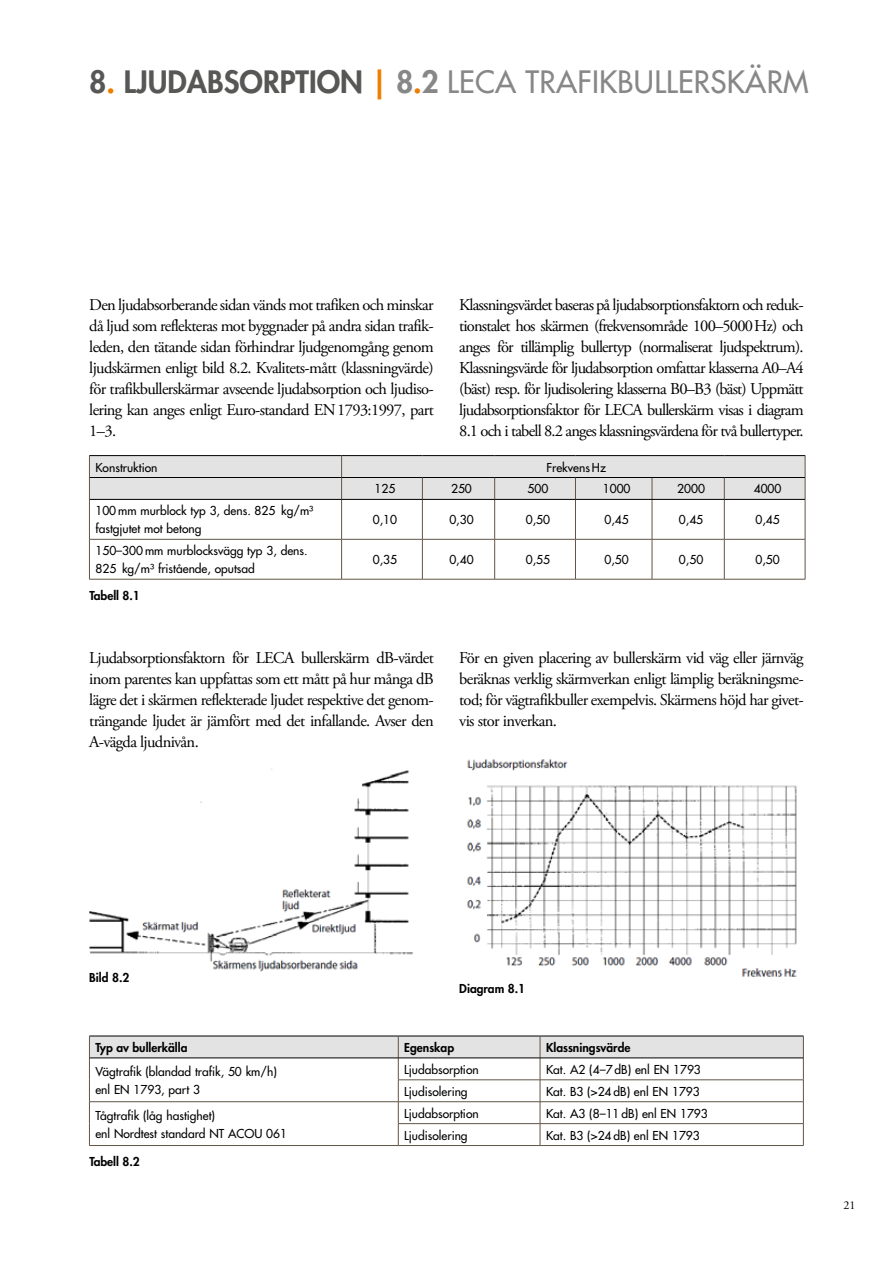
<style>
.page{position:relative;width:893px;height:1263px;background:#fff}
.page>*{position:absolute;margin:0;border:0;box-sizing:border-box;transform-origin:0 0}
.t1{font:500 30px "Futura Std";letter-spacing:.01em;color:#878787}
.t2{font:16.5px/21px "Adobe Garamond Pro";letter-spacing:-.04em;color:#000;text-align:justify}
.t3{font:500 12px/18px "Futura Std";color:#000}
.t4{font:800 12px "Futura Std";color:#000}
.t5{font:12px "Adobe Garamond Pro";color:#000}
.s1{font-weight:800;color:#575756}
.s2{font-weight:800;color:#ef7d00}
.s3{font-weight:800}
</style>
<div class="page">
<hr style="left:89px;top:499px;width:1px;height:40px;background:#625446">
<hr style="left:341px;top:499px;width:1px;height:40px;background:#625446">
<hr style="left:422px;top:499px;width:1px;height:40px;background:#625446">
<hr style="left:494px;top:499px;width:1px;height:40px;background:#625446">
<hr style="left:575px;top:499px;width:1px;height:40px;background:#625446">
<hr style="left:652px;top:499px;width:1px;height:40px;background:#625446">
<hr style="left:724px;top:499px;width:1px;height:40px;background:#625446">
<hr style="left:805px;top:499px;width:1px;height:40px;background:#625446">
<hr style="left:89px;top:539px;width:253px;height:1px;background:#625446">
<hr style="left:89px;top:539px;width:1px;height:40px;background:#625446">
<hr style="left:342px;top:539px;width:80px;height:1px;background:#625446">
<hr style="left:341px;top:539px;width:1px;height:40px;background:#625446">
<hr style="left:422px;top:539px;width:73px;height:1px;background:#625446">
<hr style="left:422px;top:539px;width:1px;height:40px;background:#625446">
<hr style="left:495px;top:539px;width:80px;height:1px;background:#625446">
<hr style="left:494px;top:539px;width:1px;height:40px;background:#625446">
<hr style="left:575px;top:539px;width:77px;height:1px;background:#625446">
<hr style="left:575px;top:539px;width:1px;height:40px;background:#625446">
<hr style="left:652px;top:539px;width:72px;height:1px;background:#625446">
<hr style="left:652px;top:539px;width:1px;height:40px;background:#625446">
<hr style="left:724px;top:539px;width:81px;height:1px;background:#625446">
<hr style="left:724px;top:539px;width:1px;height:40px;background:#625446">
<hr style="left:805px;top:539px;width:1px;height:40px;background:#625446">
<hr style="left:89px;top:579px;width:253px;height:1px;background:#625446">
<hr style="left:342px;top:579px;width:80px;height:1px;background:#625446">
<hr style="left:422px;top:579px;width:73px;height:1px;background:#625446">
<hr style="left:495px;top:579px;width:80px;height:1px;background:#625446">
<hr style="left:575px;top:579px;width:77px;height:1px;background:#625446">
<hr style="left:652px;top:579px;width:72px;height:1px;background:#625446">
<hr style="left:724px;top:579px;width:81px;height:1px;background:#625446">
<hr style="left:89px;top:455px;width:253px;height:1px;background:#000">
<hr style="left:342px;top:455px;width:80px;height:1px;background:#000">
<hr style="left:422px;top:455px;width:73px;height:1px;background:#000">
<hr style="left:495px;top:455px;width:80px;height:1px;background:#000">
<hr style="left:575px;top:455px;width:77px;height:1px;background:#000">
<hr style="left:652px;top:455px;width:72px;height:1px;background:#000">
<hr style="left:724px;top:455px;width:81px;height:1px;background:#000">
<div style="left:89px;top:456px;width:717px;height:43px;background:#e3e3e3"></div>
<hr style="left:90px;top:477px;width:252px;height:1px;background:#000">
<hr style="left:342px;top:477px;width:80px;height:1px;background:#000">
<hr style="left:422px;top:477px;width:73px;height:1px;background:#000">
<hr style="left:495px;top:477px;width:80px;height:1px;background:#000">
<hr style="left:575px;top:477px;width:77px;height:1px;background:#000">
<hr style="left:652px;top:477px;width:72px;height:1px;background:#000">
<hr style="left:724px;top:477px;width:81px;height:1px;background:#000">
<hr style="left:90px;top:499px;width:252px;height:1px;background:#000">
<hr style="left:342px;top:499px;width:80px;height:1px;background:#000">
<hr style="left:422px;top:499px;width:73px;height:1px;background:#000">
<hr style="left:495px;top:499px;width:80px;height:1px;background:#000">
<hr style="left:575px;top:499px;width:77px;height:1px;background:#000">
<hr style="left:652px;top:499px;width:72px;height:1px;background:#000">
<hr style="left:724px;top:499px;width:81px;height:1px;background:#000">
<hr style="left:89px;top:1145px;width:309px;height:1px;background:#625446">
<hr style="left:398px;top:1145px;width:142px;height:1px;background:#625446">
<hr style="left:540px;top:1145px;width:263px;height:1px;background:#625446">
<svg style="left:89px;top:1036px;width:715px;height:109px"></svg>
<hr style="left:90px;top:1058px;width:308px;height:1px;background:#000">
<hr style="left:398px;top:1058px;width:142px;height:1px;background:#000">
<hr style="left:540px;top:1058px;width:263px;height:1px;background:#000">
<img style="left:89px;top:768px;width:324px;height:204px">
<img style="left:466px;top:759px;width:331px;height:218px">
<h1 class="t1" style="left:89px;top:63px;width:721px"><span class="s1">8</span><span class="s2">.</span> <span class="s1">LJUDABSORPTION</span> <span class="s2">|</span> <span class="s3">8</span><span class="s2">.</span><span class="s3">2</span> LECA TRAFIKBULLERSKÄRM</h1>
<p class="t2" style="left:89px;top:294px;width:346px">Den ljudabsorberande sidan vänds mot trafiken och minskar då ljud som reflekteras mot byggnader på andra sidan trafik&shy;leden, den tätande sidan förhindrar ljudgenomgång genom ljudskärmen enligt bild 8.2. Kvalitets-mått (klassningvärde) för trafikbullerskärmar avseende ljudabsorption och ljudiso&shy;lering kan anges enligt Euro-standard EN1793:1997, part 1–3.</p>
<p class="t3" style="left:95px;top:458px;width:64px">Konstruktion</p>
<p class="t3" style="left:547px;top:458px;width:61px">Frekvens Hz</p>
<p class="t3" style="left:374px;top:480px;width:22px">125</p>
<p class="t3" style="left:451px;top:480px;width:22px">250</p>
<p class="t3" style="left:528px;top:480px;width:22px">500</p>
<p class="t3" style="left:603px;top:480px;width:29px">1000</p>
<p class="t3" style="left:677px;top:480px;width:29px">2000</p>
<p class="t3" style="left:754px;top:480px;width:29px">4000</p>
<p class="t3" style="left:95px;top:502px;width:219px">100 mm murblock typ 3, dens. 825 kg/m³ fastgjutet mot betong</p>
<p class="t3" style="left:373px;top:511px;width:26px">0,10</p>
<p class="t3" style="left:449px;top:511px;width:26px">0,30</p>
<p class="t3" style="left:526px;top:511px;width:26px">0,50</p>
<p class="t3" style="left:605px;top:511px;width:26px">0,45</p>
<p class="t3" style="left:679px;top:511px;width:26px">0,45</p>
<p class="t3" style="left:755px;top:511px;width:26px">0,45</p>
<p class="t3" style="left:95px;top:542px;width:214px">150–300 mm murblocksvägg typ 3, dens.<br>825 kg/m³ fristående, oputsad</p>
<p class="t3" style="left:373px;top:551px;width:26px">0,35</p>
<p class="t3" style="left:449px;top:551px;width:26px">0,40</p>
<p class="t3" style="left:526px;top:551px;width:26px">0,55</p>
<p class="t3" style="left:605px;top:551px;width:26px">0,50</p>
<p class="t3" style="left:679px;top:551px;width:26px">0,50</p>
<p class="t3" style="left:755px;top:551px;width:26px">0,50</p>
<p class="t4" style="left:90px;top:588px;width:52px">Tabell 8.1</p>
<p class="t2" style="left:459px;top:294px;width:346px">Klassningsvärdet baseras på ljudabsorptionsfaktorn och reduk&shy;tionstalet hos skärmen (frekvensområde 100–5000Hz) och anges för tillämplig bullertyp (normaliserat ljudspektrum).<br>Klassningsvärde för ljudabsorption omfattar klasserna A0–A4 (bäst) resp. för ljudisolering klasserna B0–B3 (bäst) Uppmätt ljudabsorptionsfaktor för LECA bullerskärm visas i diagram 8.1 och i tabell 8.2 anges klassningsvärdena för två bullertyper.</p>
<p class="t2" style="left:89px;top:648px;width:346px">Ljudabsorptionsfaktorn för LECA bullerskärm dB-värdet inom parentes kan uppfattas som ett mått på hur många dB lägre det i skärmen reflekterade ljudet respektive det genom&shy;trängande ljudet är jämfört med det infallande. Avser den A-vägda ljudnivån.</p>
<p class="t2" style="left:459px;top:648px;width:346px">För en given placering av bullerskärm vid väg eller järnväg beräknas verklig skärmverkan enligt lämplig beräkningsme&shy;tod; för vägtrafikbuller exempelvis. Skärmens höjd har givet&shy;vis stor inverkan.</p>
<p class="t4" style="left:89px;top:969px;width:42px">Bild 8.2</p>
<p class="t4" style="left:459px;top:981px;width:67px">Diagram 8.1</p>
<p class="t4" style="left:95px;top:1040px;width:94px">Typ av bullerkälla</p>
<p class="t4" style="left:404px;top:1040px;width:51px">Egenskap</p>
<p class="t4" style="left:546px;top:1040px;width:86px">Klassningsvärde</p>
<p class="t3" style="left:95px;top:1062px;width:183px">Vägtrafik (blandad trafik, 50 km/h) enl EN 1793, part 3</p>
<p class="t3" style="left:404px;top:1060px;width:76px">Ljudabsorption</p>
<p class="t3" style="left:546px;top:1060px;width:156px">Kat. A2 (4–7 dB) enl EN 1793</p>
<p class="t3" style="left:404px;top:1082px;width:65px">Ljudisolering</p>
<p class="t3" style="left:546px;top:1082px;width:155px">Kat. B3 (&gt;24 dB) enl EN 1793</p>
<p class="t3" style="left:95px;top:1106px;width:193px">Tågtrafik (låg hastighet)<br>enl Nordtest standard NT ACOU 061</p>
<p class="t3" style="left:404px;top:1104px;width:76px">Ljudabsorption</p>
<p class="t3" style="left:546px;top:1104px;width:163px">Kat. A3 (8–11 dB) enl EN 1793</p>
<p class="t3" style="left:404px;top:1126px;width:65px">Ljudisolering</p>
<p class="t3" style="left:546px;top:1126px;width:155px">Kat. B3 (&gt;24 dB) enl EN 1793</p>
<p class="t4" style="left:90px;top:1154px;width:52px">Tabell 8.2</p>
<p class="t5" style="left:843px;top:1197px;width:13px">21</p>
</div>
